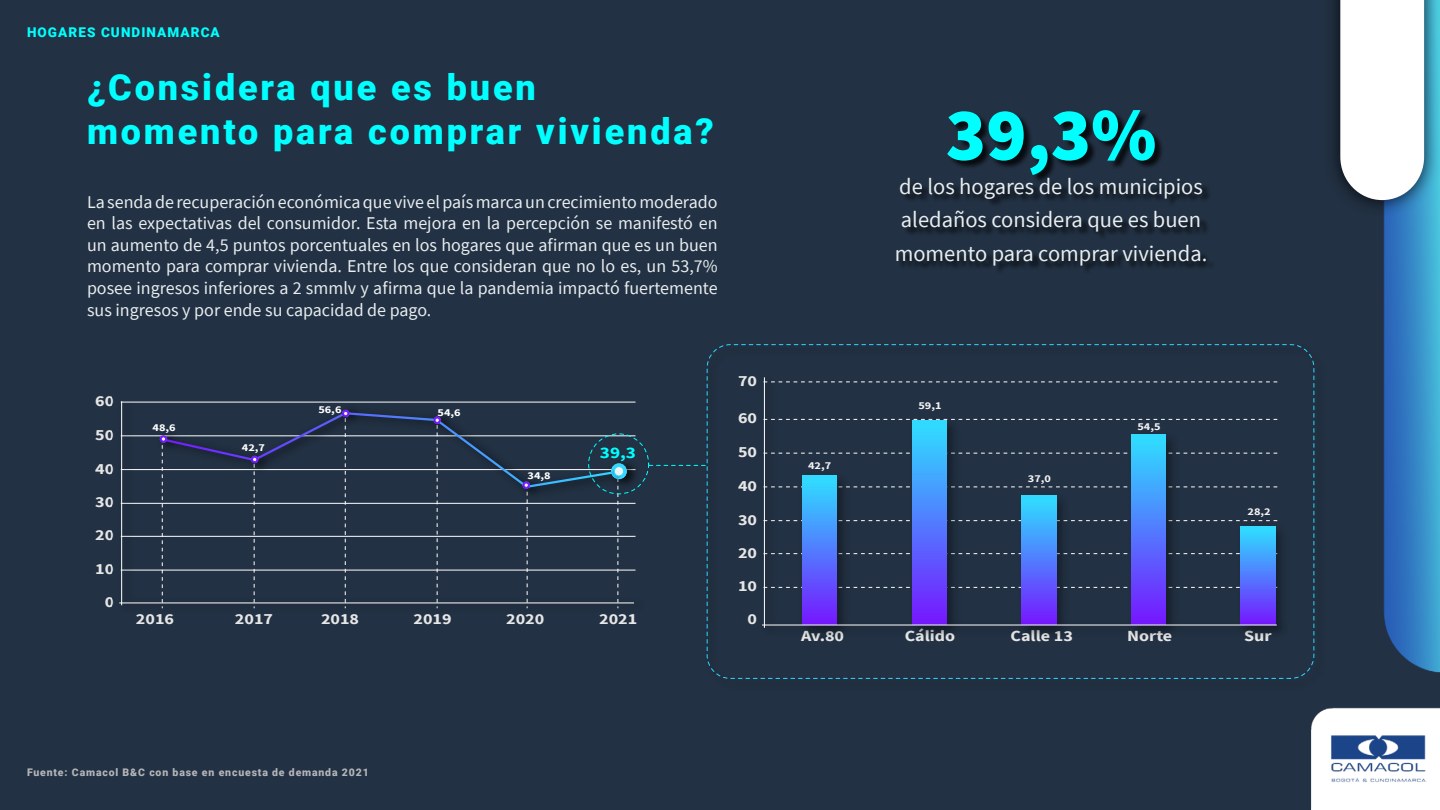
<style>
.page{position:relative;width:1440px;height:810px;background:#223143}
.page>*{position:absolute;margin:0;border:0;box-sizing:border-box;transform-origin:0 0}
.t1{font:900 75px "Source Sans Pro";color:#0ff}
.t2{font:900 36px/43.2px "Roboto";letter-spacing:.08em;color:#0ff}
.t3{font:22.5px/33.8px "Source Sans Pro";color:#e8edef}
.t4{font:18px/21.6px "Source Sans Pro";color:#e8edef;text-align:justify}
.t5{font:700 16.35px "Source Sans Pro";color:#0ff;scale:1.17 1}
.t6{font:700 15.45px "Source Sans Pro";color:#e6e6e6;scale:1.17 1}
.t7{font:900 13.5px "Roboto";letter-spacing:.08em;color:#0ff}
.t8{font:900 10.5px "Roboto";letter-spacing:.08em;color:#b3b5b8}
.t9{font:700 10.5px "Source Sans Pro";color:#fff;scale:1.17 1}
.t10{font:700 10.5px "Source Sans Pro";color:#f2f2f2;scale:1.17 1}
</style>
<div class="page">
<img style="left:1324px;top:0;width:115px;height:216px">
<svg style="left:1340px;top:0;width:84px;height:200px"></svg>
<img style="left:1331px;top:734px;width:96px;height:51px">
<img style="left:113px;top:392px;width:538px;height:227px">
<hr style="left:119px;top:603px;width:515px;height:1px;background:#fff">
<hr style="left:121px;top:401px;width:1px;height:204px;background:#fff">
<img style="left:701px;top:338px;width:630px;height:357px">
<svg style="left:649px;top:465px;width:58px;height:1px"></svg>
<div style="left:588px;top:434px;width:61px;height:60px;border:1px dashed #0ff;border-radius:50%"></div>
<div style="left:898px;top:111px;width:317px;height:164px;background:#000;opacity:.75"></div>
<p class="t7" style="left:27px;top:23px;width:194px">HOGARES CUNDINAMARCA</p>
<h2 class="t2" style="left:87px;top:65px;width:628px">¿Considera que es buen momento para comprar vivienda?</h2>
<p class="t4" style="left:87px;top:191px;width:632px">La senda de recuperación económica que vive el país marca un crecimiento moderado en las expectativas del consumidor. Esta mejora en la percepción se manifestó en un aumento de 4,5 puntos porcentuales en los hogares que afirman que es un buen momento para comprar vivienda. Entre los que consideran que no lo es, un 53,7% posee ingresos inferiores a 2 smmlv y afirma que la pandemia impactó fuertemente sus ingresos y por ende su capacidad de pago.</p>
<p class="t6" style="left:95px;top:390px;width:18px">60</p>
<p class="t6" style="left:95px;top:424px;width:18px">50</p>
<p class="t6" style="left:95px;top:458px;width:18px">40</p>
<p class="t6" style="left:95px;top:492px;width:18px">30</p>
<p class="t6" style="left:95px;top:525px;width:18px">20</p>
<p class="t6" style="left:95px;top:558px;width:18px">10</p>
<p class="t6" style="left:105px;top:591px;width:10px">0</p>
<p class="t9" style="left:153px;top:421px;width:21px">48,6</p>
<p class="t9" style="left:242px;top:440px;width:21px">42,7</p>
<p class="t9" style="left:318px;top:402px;width:21px">56,6</p>
<p class="t9" style="left:438px;top:405px;width:21px">54,6</p>
<p class="t9" style="left:528px;top:469px;width:21px">34,8</p>
<p class="t5" style="left:600px;top:441px;width:32px">39,3</p>
<p class="t6" style="left:136px;top:608px;width:34px">2016</p>
<p class="t6" style="left:235px;top:608px;width:34px">2017</p>
<p class="t6" style="left:321px;top:608px;width:34px">2018</p>
<p class="t6" style="left:413px;top:608px;width:34px">2019</p>
<p class="t6" style="left:506px;top:608px;width:34px">2020</p>
<p class="t6" style="left:599px;top:608px;width:34px">2021</p>
<p class="t6" style="left:738px;top:370px;width:18px">70</p>
<p class="t6" style="left:738px;top:408px;width:18px">60</p>
<p class="t6" style="left:738px;top:442px;width:18px">50</p>
<p class="t6" style="left:738px;top:475px;width:18px">40</p>
<p class="t6" style="left:738px;top:509px;width:18px">30</p>
<p class="t6" style="left:738px;top:542px;width:18px">20</p>
<p class="t6" style="left:738px;top:576px;width:18px">10</p>
<p class="t6" style="left:748px;top:609px;width:10px">0</p>
<h1 class="t1" style="left:946px;top:83px;width:212px">39,3%</h1>
<p class="t3" style="left:895px;top:169px;width:314px">de los hogares de los municipios aledaños considera que es buen momento para comprar vivienda.</p>
<p class="t10" style="left:808px;top:458px;width:21px">42,7</p>
<p class="t10" style="left:918px;top:398px;width:21px">59,1</p>
<p class="t10" style="left:1028px;top:471px;width:21px">37,0</p>
<p class="t10" style="left:1137px;top:419px;width:21px">54,5</p>
<p class="t10" style="left:1248px;top:505px;width:21px">28,2</p>
<p class="t6" style="left:801px;top:625px;width:38px">Av.80</p>
<p class="t6" style="left:905px;top:625px;width:45px">Cálido</p>
<p class="t6" style="left:1010px;top:625px;width:55px">Calle 13</p>
<p class="t6" style="left:1127px;top:625px;width:40px">Norte</p>
<p class="t6" style="left:1244px;top:625px;width:25px">Sur</p>
<p class="t8" style="left:27px;top:765px;width:343px">Fuente: Camacol B&amp;C con base en encuesta de demanda 2021</p>
</div>
